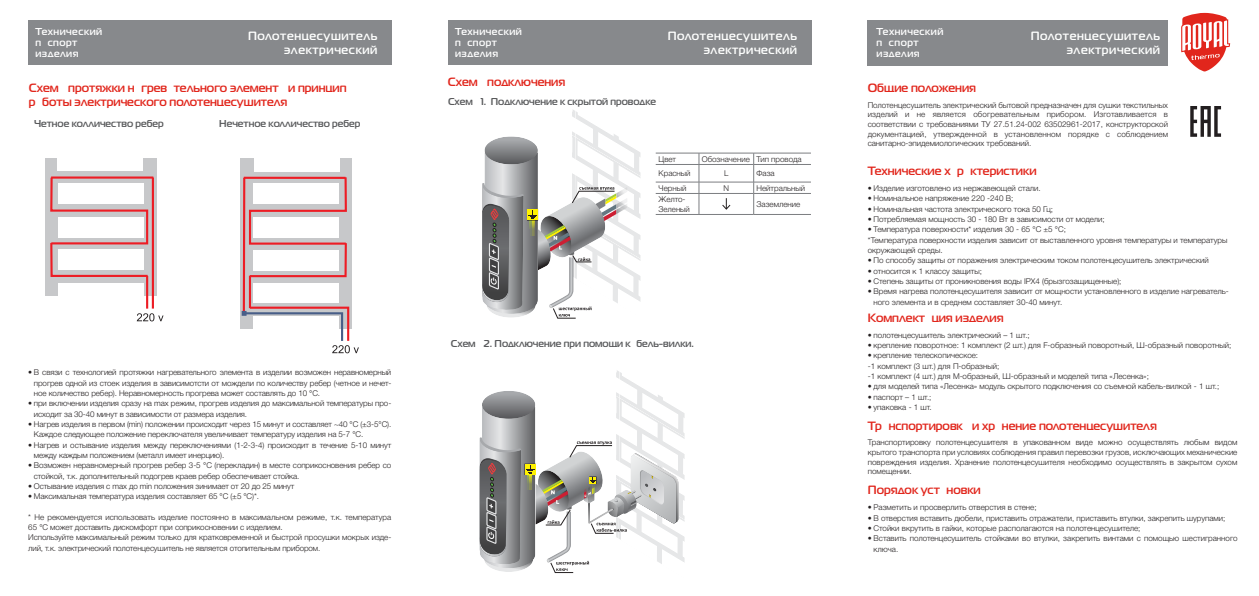
<style>
.page{position:relative;width:1259px;height:596px;background:#fff}
.page>*{position:absolute;margin:0;border:0;box-sizing:border-box;transform-origin:0 0}
.t1{font:700 12px/14.4px "Magistral C";color:#e1261c}
.t2{font:700 12px/14.4px "Magistral C";letter-spacing:.05em;color:#fefffe;text-align:right}
.t3{font:700 10px "Magistral C";color:#58595b}
.t4{font:700 10px/11px "Magistral C";letter-spacing:.05em;color:#fff}
.t5{font:300 8px/10.3px "Helvetica Neue Cyr";color:#231f20}
</style>
<div class="page">
<div style="left:867px;top:20px;width:301px;height:45px;background:#87898c"></div>
<svg style="left:1181px;top:13px;width:49px;height:58px"></svg>
<div style="left:28px;top:20px;width:363px;height:45px;background:#87898c"></div>
<div style="left:448px;top:20px;width:363px;height:45px;background:#87898c"></div>
<div style="left:45px;top:158px;width:112px;height:137px;background:#c7c8ca"></div>
<div style="left:57px;top:149px;width:86px;height:22px;background:#fff"></div>
<div style="left:58px;top:282px;width:86px;height:20px;background:#fff"></div>
<hr style="left:152px;top:177px;width:2px;height:131px;background:#ed1c24">
<hr style="left:51px;top:176px;width:102px;height:2px;background:#ed1c24">
<svg style="left:50px;top:176px;width:100px;height:102px"></svg>
<hr style="left:146px;top:276px;width:2px;height:32px;background:#ed1c24">
<svg style="left:137px;top:313px;width:26px;height:8px"></svg>
<div style="left:240px;top:158px;width:112px;height:171px;background:#c7c8ca"></div>
<div style="left:254px;top:150px;width:86px;height:21px;background:#fff"></div>
<svg style="left:242px;top:176px;width:117px;height:177px"></svg>
<svg style="left:1190px;top:106px;width:31px;height:31px"></svg>
<svg style="left:482px;top:110px;width:158px;height:208px"></svg>
<svg style="left:479px;top:370px;width:205px;height:204px"></svg>
<hr style="left:656px;top:153px;width:43px;height:1px;background:#7c7e81">
<hr style="left:699px;top:153px;width:54px;height:1px;background:#7c7e81">
<hr style="left:753px;top:153px;width:58px;height:1px;background:#7c7e81">
<hr style="left:656px;top:164px;width:43px;height:1px;background:#7c7e81">
<hr style="left:699px;top:164px;width:54px;height:1px;background:#7c7e81">
<hr style="left:753px;top:164px;width:58px;height:1px;background:#7c7e81">
<hr style="left:656px;top:182px;width:43px;height:1px;background:#7c7e81">
<hr style="left:699px;top:182px;width:54px;height:1px;background:#7c7e81">
<hr style="left:753px;top:182px;width:58px;height:1px;background:#7c7e81">
<hr style="left:656px;top:193px;width:43px;height:1px;background:#7c7e81">
<hr style="left:699px;top:193px;width:54px;height:1px;background:#7c7e81">
<svg style="left:699px;top:153px;width:1px;height:61px"></svg>
<hr style="left:753px;top:193px;width:58px;height:1px;background:#7c7e81">
<svg style="left:753px;top:153px;width:1px;height:61px"></svg>
<hr style="left:656px;top:214px;width:43px;height:1px;background:#7c7e81">
<hr style="left:699px;top:214px;width:54px;height:1px;background:#7c7e81">
<hr style="left:753px;top:214px;width:58px;height:1px;background:#7c7e81">
<svg style="left:722px;top:198px;width:9px;height:12px"></svg>
<p class="t4" style="left:35px;top:26px;width:68px">Технический паспорт изделия</p>
<p class="t4" style="left:455px;top:26px;width:68px">Технический паспорт изделия</p>
<p class="t4" style="left:876px;top:26px;width:68px">Технический паспорт изделия</p>
<h1 class="t2" style="left:248px;top:30px;width:131px">Полотенцесушитель электрический</h1>
<h1 class="t2" style="left:668px;top:30px;width:131px">Полотенцесушитель электрический</h1>
<h1 class="t2" style="left:1030px;top:30px;width:131px">Полотенцесушитель электрический</h1>
<h1 class="t1" style="left:29px;top:81px;width:319px">Схема протяжки нагревательного элемента и принцип работы электрического полотенцесушителя</h1>
<p class="t3" style="left:34px;top:120px;width:131px">Четное колличество ребер</p>
<p class="t3" style="left:219px;top:120px;width:143px">Нечетное колличество ребер</p>
<h1 class="t1" style="left:448px;top:76px;width:119px">Схема подключения</h1>
<p class="t3" style="left:448px;top:97px;width:210px">Схема 1. Подключение к скрытой проводке</p>
<h1 class="t1" style="left:867px;top:82px;width:110px">Общие положения</h1>
<p class="t5" style="left:867px;top:101px;width:302px;line-height:9.6px;text-align:justify">Полотенцесушитель электрический бытовой предназначен для сушки текстильных изделий и не является обогревательным прибором. Изготавливается в соответствии с требованиями ТУ 27.51.24-002 63502961-2017, конструкторской документацией, утвержденной в установленном порядке с соблюдением санитарно-эпидемиологических требований.</p>
<p class="t5" style="left:34px;top:368px;width:359px;text-align:justify;text-indent:-6px">• В связи с технологией протяжки нагревательного элемента в изделии возможен неравномерный прогрев одной из стоек изделия в зависимотсти от мождели по количеству ребер (четное и нечет&shy;ное количество ребер). Неравномерность прогрева может составлять до 10 °С.</p>
<p class="t5" style="left:34px;top:399px;width:359px;text-indent:-6px">• при включении изделия сразу на max режим, прогрев изделия до максимальной температуры про&shy;исходит за 30-40 минут в зависимости от размера изделия.</p>
<p class="t5" style="left:34px;top:419px;width:359px;text-indent:-6px">• Нагрев изделия в первом (min) положении происходит через 15 минут и составляет ~40 °С (±3-5°С).<br>Каждое следующее положение переключателя увеличивает температуру изделия на 5-7 °С.</p>
<p class="t5" style="left:34px;top:440px;width:359px;text-indent:-6px">• Нагрев и остывание изделия между переключениями (1-2-3-4) происходит в течение 5-10 минут между каждым положением (металл имеет инерцию).</p>
<p class="t5" style="left:34px;top:460px;width:359px;text-indent:-6px">• Возможен неравномерный прогрев ребер 3-5 °С (перекладин) в месте соприкосновения ребер со стойкой, т.к. дополнительный подогрев краев ребер обеспечивает стойка.</p>
<p class="t5" style="left:28px;top:481px;width:267px">• Остывание изделия с max до min положения зинимает от 20 до 25 минут</p>
<p class="t5" style="left:28px;top:491px;width:232px">• Максимальная температура изделия составляет 65 °С (±5 °С)*.</p>
<p class="t5" style="left:28px;top:512px;width:364px">* Не рекомендуется использовать изделие постоянно в максимальном режиме, т.к. температура 65 °С может доставить дискомфорт при соприкосновении с изделием.<br>Используйте максимальный режим только для кратковременной и быстрой просушки мокрых изде&shy;лий, т.к. электрический полотенцесушитель не является отопительным прибором.</p>
<p class="t5" style="left:658px;top:154px;width:19px">Цвет</p>
<p class="t5" style="left:702px;top:154px;width:101px">Обозначение Тип провода</p>
<p class="t5" style="left:658px;top:169px;width:34px">Красный</p>
<p class="t5" style="left:724px;top:169px;width:6px">L</p>
<p class="t5" style="left:756px;top:169px;width:20px">Фаза</p>
<p class="t5" style="left:658px;top:183px;width:29px">Черный</p>
<p class="t5" style="left:723px;top:183px;width:7px">N</p>
<p class="t5" style="left:756px;top:183px;width:50px">Нейтральный</p>
<p class="t5" style="left:658px;top:195px;width:33px;line-height:9.6px">Желто-<br>Зеленый</p>
<p class="t5" style="left:756px;top:199px;width:45px">Заземление</p>
<p class="t3" style="left:451px;top:340px;width:245px">Схема 2. Подключение при помощи кабель-вилки.</p>
<h1 class="t1" style="left:868px;top:165px;width:170px">Технические характеристики</h1>
<p class="t5" style="left:868px;top:184px;width:174px">• Изделие изготовлено из нержавеющей стали.</p>
<p class="t5" style="left:868px;top:194px;width:147px">• Номинальное напряжение 220 -240 В;</p>
<p class="t5" style="left:868px;top:204px;width:187px">• Номинальная частота электрического тока 50 Гц;</p>
<p class="t5" style="left:868px;top:215px;width:238px">• Потребляемая мощность 30 - 180 Вт в зависимости от модели;</p>
<p class="t5" style="left:868px;top:225px;width:361px">• Температура поверхности* изделия 30 - 65 °С ±5 °С;<br>*Температура поверхности изделия зависит от выставленного уровня температуры и температуры окружающей среды.</p>
<p class="t5" style="left:868px;top:256px;width:342px">• По способу защиты от поражения электрическим током полотенцесушитель электрический</p>
<p class="t5" style="left:868px;top:266px;width:116px">• относится к 1 классу защиты;</p>
<p class="t5" style="left:868px;top:276px;width:255px">• Степень защиты от проникновения воды IPX4 (брызгозащищенные);</p>
<p class="t5" style="left:873px;top:287px;width:357px;text-indent:-6px">• Время нагрева полотенцесушителя зависит от мощности установленного в изделие нагреватель&shy;ного элемента и в среднем составляет 30-40 минут.</p>
<h1 class="t1" style="left:868px;top:311px;width:137px">Комплектация изделия</h1>
<p class="t5" style="left:868px;top:330px;width:163px">• полотенцесушитель электрический – 1 шт.;</p>
<p class="t5" style="left:868px;top:340px;width:365px">• крепление поворотное: 1 комплект (2 шт.) для F-образный поворотный, Ш-образный поворотный;</p>
<p class="t5" style="left:868px;top:351px;width:282px">• крепление телескопическое:<br>-1 комплект (3 шт.) для П-образный;<br>-1 комплект (4 шт.) для М-образный, Ш-образный и моделей типа «Лесенка»;</p>
<p class="t5" style="left:868px;top:382px;width:353px">• для моделей типа «Лесенка» модуль скрытого подключения со съемной кабель-вилкой - 1 шт.;</p>
<p class="t5" style="left:868px;top:392px;width:65px">• паспорт – 1 шт.;</p>
<p class="t5" style="left:868px;top:402px;width:65px">• упаковка - 1 шт.</p>
<h1 class="t1" style="left:868px;top:419px;width:290px">Транспортировка и хранение полотенцесушителя</h1>
<p class="t5" style="left:868px;top:438px;width:371px;line-height:9.6px;text-align:justify">Транспортировку полотенцесушителя в упакованном виде можно осуществлять любым видом крытого транспорта при условиях соблюдения правил перевозки грузов, исключающих механические повреждения изделия. Хранение полотенцесушителя необходимо осуществлять в закрытом сухом помещении.</p>
<h1 class="t1" style="left:868px;top:483px;width:114px">Порядок установки</h1>
<p class="t5" style="left:868px;top:502px;width:170px">• Разметить и просверлить отверстия в стене;</p>
<p class="t5" style="left:868px;top:513px;width:359px">• В отверстия вставить дюбели, приставить отражатели, приставить втулки, закрепить шурупами;</p>
<p class="t5" style="left:868px;top:523px;width:274px">• Стойки вкрутить в гайки, которые располагаются на полотенцесушителе;</p>
<p class="t5" style="left:873px;top:533px;width:365px;text-indent:-6px">• Вставить полотенцесушитель стойками во втулки, закрепить винтами с помощью шестигранного ключа.</p>
</div>
